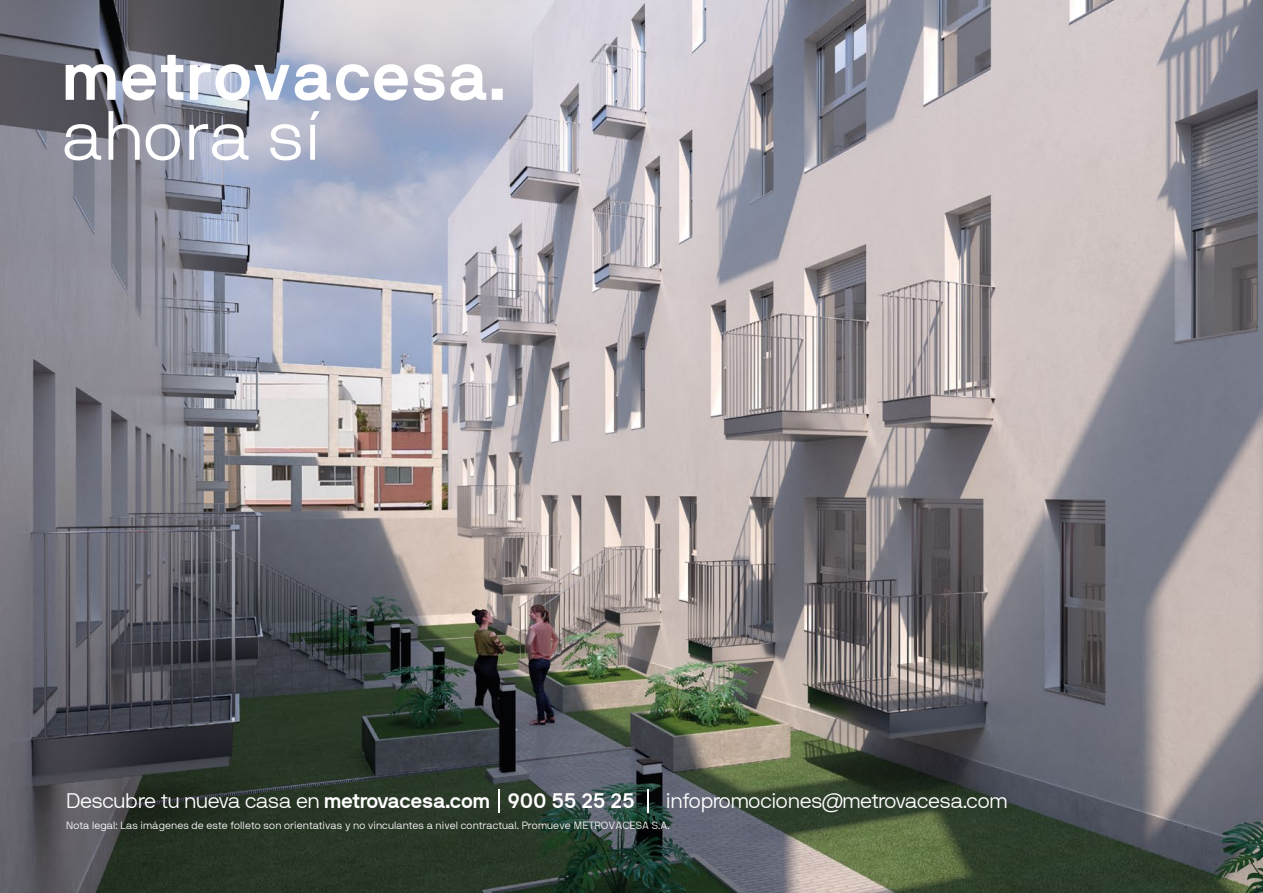
<style>
.page{position:relative;width:1263px;height:893px;background:#fff}
.page>*{position:absolute;margin:0;border:0;box-sizing:border-box;transform-origin:0 0}
.t1{font:69px "NB International Bold Webfont";color:#fff}
.t2{font:69px "NB International Light Webfont";color:#fff}
.t3{font:21px "NB International Bold Webfont";letter-spacing:-.02em;color:#fff}
.t4{font:21px "NB International Light Webfont";letter-spacing:-.03em;color:#fff}
.t5{font:10.5px "NB International Light Webfont";color:#fff}
.s1{font-family:"NB International Light Webfont"}
</style>
<div class="page">
<img style="left:0;top:0;width:1263px;height:893px">
<svg style="left:499px;top:789px;width:1px;height:24px"></svg>
<svg style="left:648px;top:789px;width:1px;height:24px"></svg>
<h1 class="t1" style="left:62px;top:37px;width:446px">metrovacesa.</h1>
<h1 class="t2" style="left:62px;top:97px;width:261px">ahora sí</h1>
<h2 class="t3" style="left:66px;top:789px;width:570px"><span class="s1">Descubre tu nueva casa en</span> metrovacesa.com 900 55 25 25</h2>
<h2 class="t4" style="left:666px;top:789px;width:343px">infopromociones@metrovacesa.com</h2>
<p class="t5" style="left:66px;top:820px;width:605px">Nota legal: Las imágenes de este folleto son orientativas y no vinculantes a nivel contractual. Promueve METROVACESA S.A.</p>
</div>
